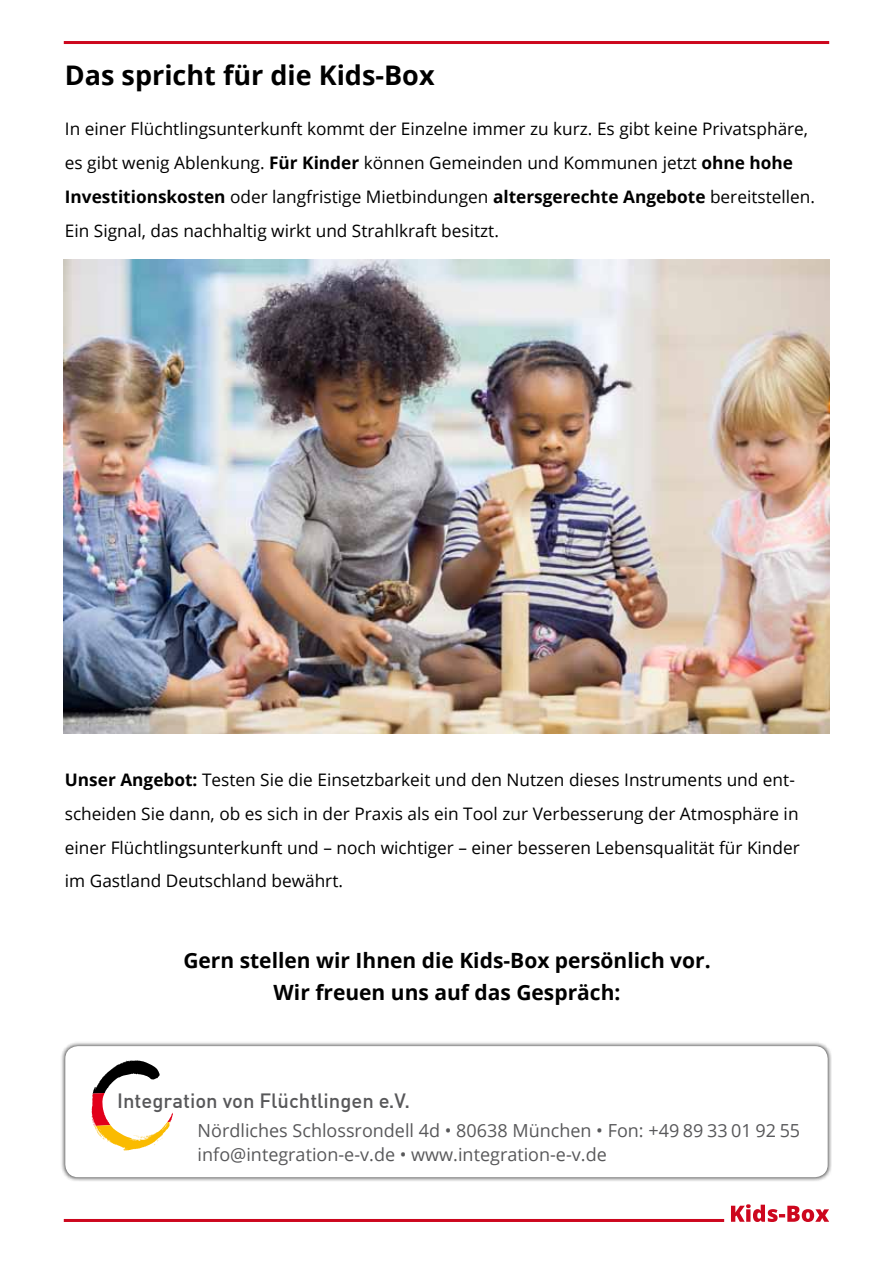
<style>
.page{position:relative;width:893px;height:1263px;background:#fff}
.page>*{position:absolute;margin:0;border:0;box-sizing:border-box;transform-origin:0 0}
.t1{font:700 27px "Open Sans";color:#000}
.t2{font:700 21px/31.5px "Open Sans";color:#000;text-align:center}
.t3{font:500 20.25px "DIN";color:#58585a}
.t4{font:18px/24px "Open Sans";color:#58585a}
.t5{font:17.25px/33.8px "Open Sans";color:#000}
.s1{font-weight:700}
</style>
<div class="page">
<hr style="left:64px;top:41px;width:765px;height:3px;background:#cd071e">
<hr style="left:64px;top:1219px;width:660px;height:3px;background:#cd071e">
<svg style="left:731px;top:1204px;width:98px;height:18px"></svg>
<div style="left:61px;top:1041px;width:771px;height:141px;background:#000;opacity:.75"></div>
<div style="left:65px;top:1046px;width:763px;height:131px;background:#fff;border-radius:13px"></div>
<svg style="left:113px;top:1060px;width:25px;height:8px"></svg>
<svg style="left:92px;top:1120px;width:19px;height:23px"></svg>
<svg style="left:133px;top:1131px;width:30px;height:16px"></svg>
<svg style="left:97px;top:1082px;width:3px;height:5px"></svg>
<img style="left:64px;top:259px;width:765px;height:474px">
<h1 class="t1" style="left:65px;top:56px;width:371px">Das spricht für die Kids-Box</h1>
<p class="t5" style="left:65px;top:112px;width:752px">In einer Flüchtlingsunterkunft kommt der Einzelne immer zu kurz. Es gibt keine Privatsphäre, es gibt wenig Ablenkung. <span class="s1">Für Kinder</span> können Gemeinden und Kommunen jetzt <span class="s1">ohne hohe Investitionskosten</span> oder langfristige Mietbindungen <span class="s1">altersgerechte Angebote</span> bereitstellen.<br>Ein Signal, das nachhaltig wirkt und Strahlkraft besitzt.</p>
<p class="t5" style="left:65px;top:762px;width:736px"><span class="s1">Unser Angebot:</span> Testen Sie die Einsetzbarkeit und den Nutzen dieses Instruments und ent&shy;scheiden Sie dann, ob es sich in der Praxis als ein Tool zur Verbesserung der Atmosphäre in einer Flüchtlingsunterkunft und – noch wichtiger – einer besseren Lebensqualität für Kinder im Gastland Deutschland bewährt.</p>
<p class="t2" style="left:183px;top:944px;width:529px">Gern stellen wir Ihnen die Kids-Box persönlich vor.<br>Wir freuen uns auf das Gespräch:</p>
<p class="t3" style="left:117px;top:1088px;width:294px">Integration von Flüchtlingen e.V.</p>
<p class="t4" style="left:198px;top:1118px;width:604px">Nördliches Schlossrondell 4d • 80638 München • Fon: +49 89 33 01 92 55 info@integration-e-v.de • www.integration-e-v.de</p>
</div>
